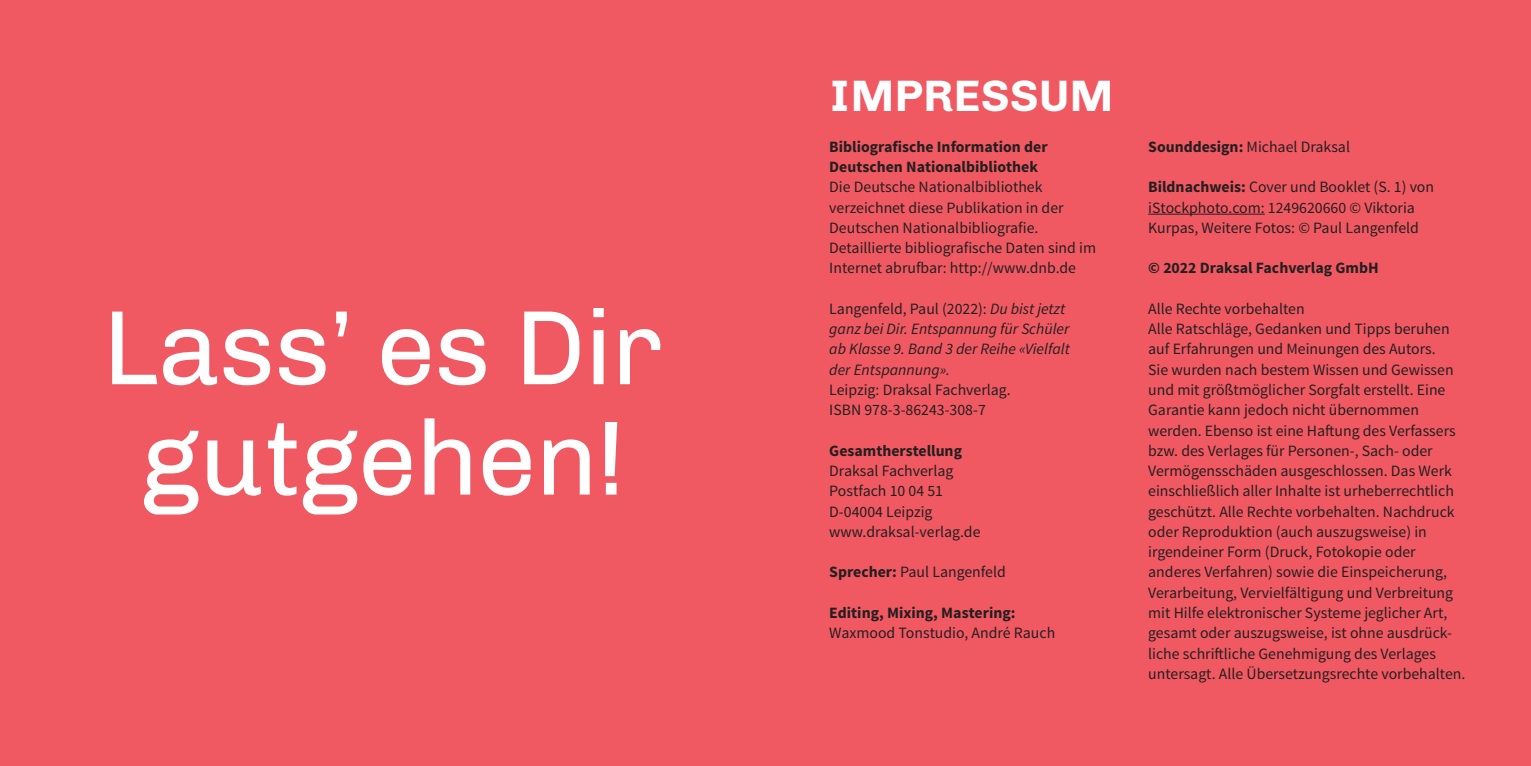
<style>
.page{position:relative;width:1531px;height:766px;background:#fff}
.page>*{position:absolute;margin:0;border:0;box-sizing:border-box;transform-origin:0 0}
.t1{font:105.75px/110.2px "Chivo";letter-spacing:-.01em;color:#fff;text-align:center}
.t2{font:700 45px "Chivo";letter-spacing:.01em;color:#fff}
.t3{font:15.75px/20.2px "Source Sans Pro";color:#231f20}
.t4{font:700 15.75px/20.2px "Source Sans Pro";color:#231f20}
.t5{font:italic 15.75px/20.2px "Source Sans Pro";color:#231f20}
.s1{font-style:normal}
.s2{font-weight:700}
</style>
<div class="page">
<div style="left:0;top:0;width:1531px;height:765px;background:#f05962"></div>
<hr style="left:1148px;top:214px;width:117px;height:1px;background:#231f20">
<h1 class="t1" style="left:102px;top:293px;width:562px">Lass’ es Dir gutgehen!</h1>
<h2 class="t2" style="left:829px;top:69px;width:285px">IMPRESSUM</h2>
<p class="t4" style="left:829px;top:137px;width:220px">Bibliografische Information der<br>Deutschen Nationalbibliothek</p>
<p class="t3" style="left:829px;top:177px;width:268px">Die Deutsche Nationalbibliothek verzeichnet diese Publikation in der Deutschen Nationalbibliografie.<br>Detaillierte bibliografische Daten sind im Internet abrufbar: http://www.dnb.de</p>
<p class="t5" style="left:829px;top:298px;width:242px"><span class="s1">Langenfeld, Paul (2022):</span> Du bist jetzt ganz bei Dir. Entspannung für Schüler ab Klasse 9. Band 3 der Reihe «Vielfalt der Entspannung».</p>
<p class="t3" style="left:829px;top:380px;width:183px">Leipzig: Draksal Fachverlag.<br>ISBN 978-3-86243-308-7</p>
<p class="t4" style="left:829px;top:441px;width:134px">Gesamtherstellung</p>
<p class="t3" style="left:829px;top:461px;width:153px">Draksal Fachverlag<br>Postfach 10 04 51<br>D-04004 Leipzig www.draksal-verlag.de</p>
<p class="t3" style="left:829px;top:562px;width:178px"><span class="s2">Sprecher:</span> Paul Langenfeld</p>
<p class="t4" style="left:829px;top:603px;width:188px">Editing, Mixing, Mastering:</p>
<p class="t3" style="left:829px;top:623px;width:227px">Waxmood Tonstudio, André Rauch</p>
<p class="t3" style="left:1148px;top:137px;width:203px"><span class="s2">Sounddesign:</span> Michael Draksal</p>
<p class="t3" style="left:1148px;top:177px;width:287px"><span class="s2">Bildnachweis:</span> Cover und Booklet (S. 1) von iStockphoto.com: 1249620660 © Viktoria<br>Kurpas, Weitere Fotos: © Paul Langenfeld</p>
<p class="t4" style="left:1148px;top:258px;width:232px">© 2022 Draksal Fachverlag GmbH</p>
<p class="t3" style="left:1148px;top:299px;width:319px">Alle Rechte vorbehalten<br>Alle Ratschläge, Gedanken und Tipps beruhen auf Erfahrungen und Meinungen des Autors.<br>Sie wurden nach bestem Wissen und Gewissen und mit größtmöglicher Sorgfalt erstellt. Eine Garantie kann jedoch nicht übernommen werden. Ebenso ist eine Haftung des Verfassers bzw. des Verlages für Personen-, Sach- oder Vermögensschäden ausgeschlossen. Das Werk einschließlich aller Inhalte ist urheberrechtlich geschützt. Alle Rechte vorbehalten. Nachdruck oder Reproduktion (auch auszugsweise) in irgendeiner Form (Druck, Fotokopie oder anderes Verfahren) sowie die Einspeicherung, Verarbeitung, Vervielfältigung und Verbreitung mit Hilfe elektronischer Systeme jeglicher Art, gesamt oder auszugsweise, ist ohne ausdrück&shy;liche schriftliche Genehmigung des Verlages untersagt. Alle Übersetzungsrechte vorbehalten.</p>
</div>
